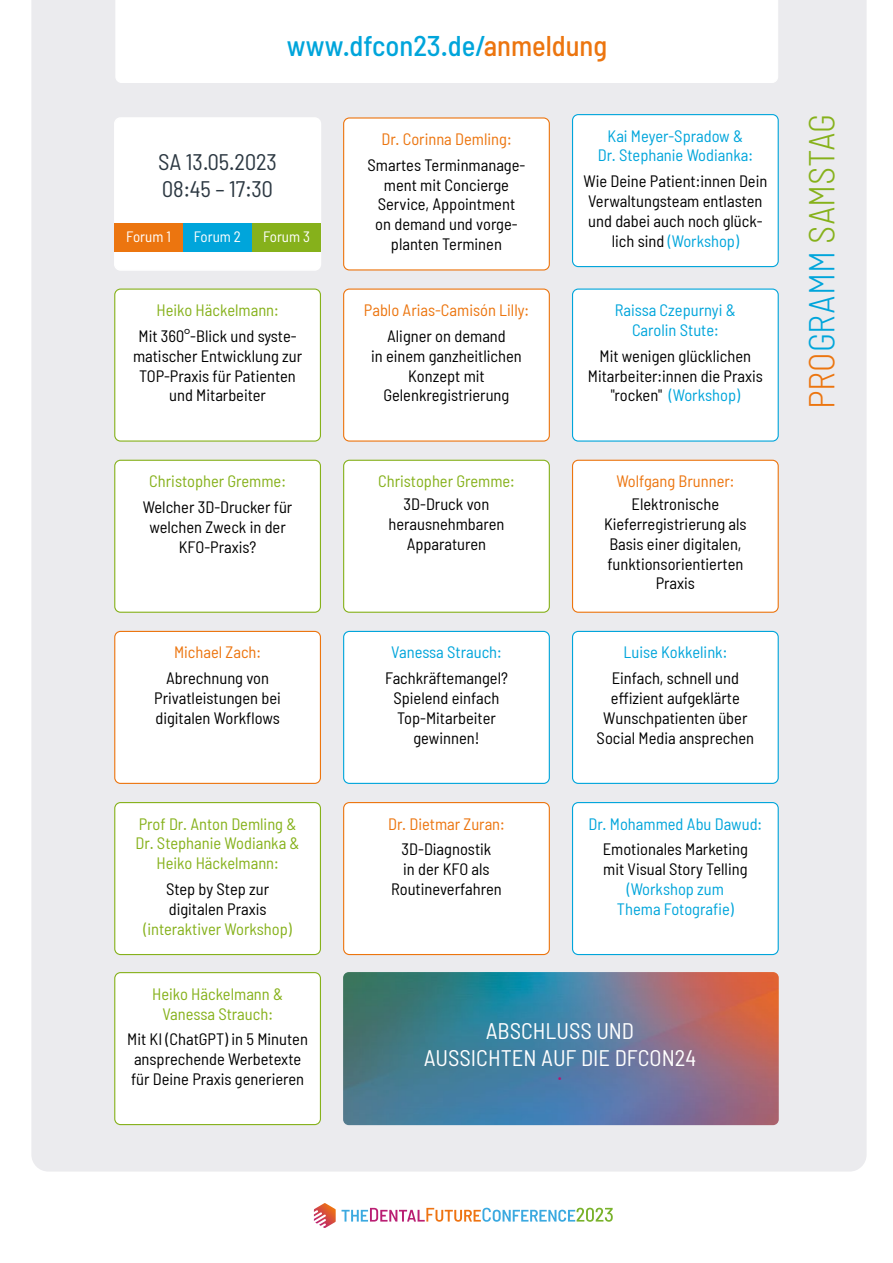
<style>
.page{position:relative;width:893px;height:1263px;background:#fff}
.page>*{position:absolute;margin:0;border:0;box-sizing:border-box;transform-origin:0 0}
.t1{font:300 semi-condensed 36px "Barlow";color:#86b11b}
.t2{font:500 semi-condensed 28.5px "Barlow";color:#00a5db}
.t3{font:semi-condensed 22.5px/27px "Barlow";color:#fff;text-align:center}
.t4{font:semi-condensed 22.5px/27px "Barlow";color:#2c3842}
.t5{font:semi-condensed 22.5px "Barlow";color:#b71370}
.t6{font:semi-condensed 16.5px/19.8px "Barlow";color:#000;text-align:center}
.t7{font:semi-condensed 16.5px/19.8px "Barlow";color:#86b11b;text-align:center}
.t8{font:semi-condensed 16.5px/19.8px "Barlow";color:#00a5db;text-align:center}
.t9{font:semi-condensed 16.5px "Barlow";color:#ec750f}
.t10{font:semi-condensed 15px "Barlow";color:#fff}
.s1{color:#ec750f}
.s2{color:#00a5db}
</style>
<div class="page">
<div style="left:31px;top:0;width:836px;height:1171px;background:#ebebee"></div>
<img style="left:343px;top:972px;width:436px;height:153px">
<div style="left:115px;top:802px;width:205px;height:152px;background:#fff;border-radius:6px"></div>
<div style="left:114px;top:802px;width:207px;height:153px;border:1px solid #86b11b;border-radius:6px"></div>
<div style="left:115px;top:460px;width:205px;height:152px;background:#fff;border-radius:6px"></div>
<div style="left:114px;top:460px;width:207px;height:153px;border:1px solid #86b11b;border-radius:6px"></div>
<div style="left:572px;top:115px;width:206px;height:152px;background:#fff;border-radius:6px"></div>
<div style="left:572px;top:114px;width:207px;height:153px;border:1px solid #00a5db;border-radius:6px"></div>
<div style="left:115px;top:631px;width:205px;height:152px;background:#fff;border-radius:6px"></div>
<div style="left:114px;top:631px;width:207px;height:153px;border:1px solid #ec750f;border-radius:6px"></div>
<div style="left:572px;top:289px;width:206px;height:152px;background:#fff;border-radius:6px"></div>
<div style="left:572px;top:288px;width:207px;height:154px;border:1px solid #00a5db;border-radius:6px"></div>
<div style="left:572px;top:802px;width:206px;height:152px;background:#fff;border-radius:6px"></div>
<div style="left:572px;top:802px;width:207px;height:153px;border:1px solid #00a5db;border-radius:6px"></div>
<div style="left:115px;top:973px;width:205px;height:151px;background:#fff;border-radius:6px"></div>
<div style="left:114px;top:972px;width:207px;height:153px;border:1px solid #86b11b;border-radius:6px"></div>
<div style="left:572px;top:460px;width:206px;height:152px;background:#fff;border-radius:6px"></div>
<div style="left:572px;top:460px;width:207px;height:153px;border:1px solid #ec750f;border-radius:6px"></div>
<div style="left:572px;top:631px;width:206px;height:152px;background:#fff;border-radius:6px"></div>
<div style="left:572px;top:631px;width:207px;height:153px;border:1px solid #00a5db;border-radius:6px"></div>
<div style="left:344px;top:289px;width:205px;height:152px;background:#fff;border-radius:6px"></div>
<div style="left:343px;top:288px;width:207px;height:154px;border:1px solid #ec750f;border-radius:6px"></div>
<div style="left:115px;top:289px;width:205px;height:152px;background:#fff;border-radius:6px"></div>
<div style="left:114px;top:288px;width:207px;height:154px;border:1px solid #86b11b;border-radius:6px"></div>
<div style="left:344px;top:802px;width:205px;height:152px;background:#fff;border-radius:6px"></div>
<div style="left:343px;top:802px;width:207px;height:153px;border:1px solid #ec750f;border-radius:6px"></div>
<div style="left:344px;top:460px;width:205px;height:152px;background:#fff;border-radius:6px"></div>
<div style="left:343px;top:460px;width:207px;height:153px;border:1px solid #86b11b;border-radius:6px"></div>
<div style="left:344px;top:631px;width:205px;height:152px;background:#fff;border-radius:6px"></div>
<div style="left:343px;top:631px;width:207px;height:153px;border:1px solid #00a5db;border-radius:6px"></div>
<div style="left:115px;top:118px;width:205px;height:152px;background:#fff;border-radius:6px"></div>
<div style="left:114px;top:117px;width:207px;height:154px;border:2px solid #fff;border-radius:6px"></div>
<div style="left:344px;top:118px;width:205px;height:152px;background:#fff;border-radius:6px"></div>
<div style="left:343px;top:117px;width:207px;height:153px;border:1px solid #ec750f;border-radius:6px"></div>
<div style="left:114px;top:223px;width:69px;height:28px;background:#ec750f"></div>
<div style="left:183px;top:223px;width:69px;height:28px;background:#00a5db"></div>
<div style="left:252px;top:223px;width:69px;height:28px;background:#86b11b"></div>
<svg style="left:314px;top:1203px;width:299px;height:25px"></svg>
<svg style="left:115px;top:0;width:663px;height:83px"></svg>
<h2 class="t2" style="left:287px;top:28px;width:322px">www.dfcon23.de/<span class="s1">anmeldung</span></h2>
<h3 class="t4" style="left:158px;top:148px;width:120px">SA 13.05.2023<br>08:45 – 17:30</h3>
<p class="t10" style="left:126px;top:227px;width:46px">Forum 1</p>
<p class="t10" style="left:194px;top:227px;width:49px">Forum 2</p>
<p class="t10" style="left:263px;top:227px;width:49px">Forum 3</p>
<p class="t7" style="left:156px;top:300px;width:124px">Heiko Häckelmann:</p>
<p class="t6" style="left:133px;top:326px;width:171px">Mit 360°-Blick und syste&shy;matischer Entwicklung zur<br>TOP-Praxis für Patienten und Mitarbeiter</p>
<p class="t7" style="left:149px;top:471px;width:138px">Christopher Gremme:</p>
<p class="t6" style="left:143px;top:497px;width:151px">Welcher 3D-Drucker für welchen Zweck in der<br>KFO-Praxis?</p>
<p class="t9" style="left:174px;top:642px;width:88px">Michael Zach:</p>
<p class="t6" style="left:154px;top:668px;width:128px">Abrechnung von<br>Privatleistungen bei digitalen Workflows</p>
<p class="t7" style="left:136px;top:813px;width:165px">Prof Dr. Anton Demling &amp;<br>Dr. Stephanie Wodianka &amp;<br>Heiko Häckelmann:</p>
<p class="t6" style="left:166px;top:879px;width:105px;text-align:left">Step by Step zur digitalen Praxis</p>
<p class="t7" style="left:143px;top:918px;width:150px">(interaktiver Workshop)</p>
<p class="t7" style="left:152px;top:983px;width:133px">Heiko Häckelmann &amp;<br>Vanessa Strauch:</p>
<p class="t6" style="left:127px;top:1029px;width:182px;text-align:left">Mit KI (ChatGPT) in 5 Minuten ansprechende Werbetexte für Deine Praxis generieren</p>
<p class="t9" style="left:381px;top:129px;width:132px">Dr. Corinna Demling:</p>
<p class="t6" style="left:368px;top:155px;width:159px">Smartes Terminmanage&shy;ment mit Concierge<br>Service, Appointment<br>on demand und vorge&shy;planten Terminen</p>
<p class="t9" style="left:364px;top:300px;width:167px">Pablo Arias-Camisón Lilly:</p>
<p class="t6" style="left:371px;top:326px;width:152px">Aligner on demand<br>in einem ganzheitlichen<br>Konzept mit<br>Gelenkregistrierung</p>
<p class="t7" style="left:378px;top:471px;width:138px">Christopher Gremme:</p>
<p class="t6" style="left:388px;top:494px;width:118px">3D-Druck von herausnehmbaren<br>Apparaturen</p>
<p class="t8" style="left:391px;top:642px;width:112px">Vanessa Strauch:</p>
<p class="t6" style="left:385px;top:668px;width:124px">Fachkräftemangel?<br>Spielend einfach<br>Top-Mitarbeiter gewinnen!</p>
<p class="t9" style="left:388px;top:813px;width:118px">Dr. Dietmar Zuran:</p>
<p class="t6" style="left:391px;top:839px;width:112px">3D-Diagnostik<br>in der KFO als<br>Routineverfahren</p>
<p class="t8" style="left:598px;top:125px;width:157px">Kai Meyer-Spradow &amp;<br>Dr. Stephanie Wodianka:</p>
<p class="t6" style="left:583px;top:171px;width:185px">Wie Deine Patient:innen Dein<br>Verwaltungsteam entlasten und dabei auch noch glück&shy;lich sind <span class="s2">(Workshop)</span></p>
<p class="t8" style="left:615px;top:300px;width:122px">Raissa Czepurnyi &amp;<br>Carolin Stute:</p>
<p class="t6" style="left:588px;top:345px;width:176px">Mit wenigen glücklichen<br>Mitarbeiter:innen die Praxis "rocken" <span class="s2">(Workshop)</span></p>
<p class="t9" style="left:616px;top:471px;width:120px">Wolfgang Brunner:</p>
<p class="t6" style="left:604px;top:494px;width:144px">Elektronische<br>Kieferregistrierung als<br>Basis einer digitalen, funktionsorientierten<br>Praxis</p>
<p class="t8" style="left:623px;top:642px;width:105px">Luise Kokkelink:</p>
<p class="t6" style="left:597px;top:668px;width:159px">Einfach, schnell und effizient aufgeklärte<br>Wunschpatienten über<br>Social Media ansprechen</p>
<p class="t8" style="left:589px;top:813px;width:175px">Dr. Mohammed Abu Dawud:</p>
<p class="t6" style="left:603px;top:839px;width:147px;text-align:left">Emotionales Marketing mit Visual Story Telling</p>
<p class="t8" style="left:617px;top:879px;width:118px">(Workshop zum<br>Thema Fotografie)</p>
<h3 class="t3" style="left:424px;top:1017px;width:274px">ABSCHLUSS UND<br>AUSSICHTEN AUF DIE DFCON24</h3>
<h3 class="t5" style="left:557px;top:1057px;width:7px">.</h3>
<h1 class="t1" style="left:799px;top:409px;width:296px;rotate:-90deg"><span class="s1">PRO</span><span class="s2">GRAMM</span> SAMSTAG</h1>
</div>
